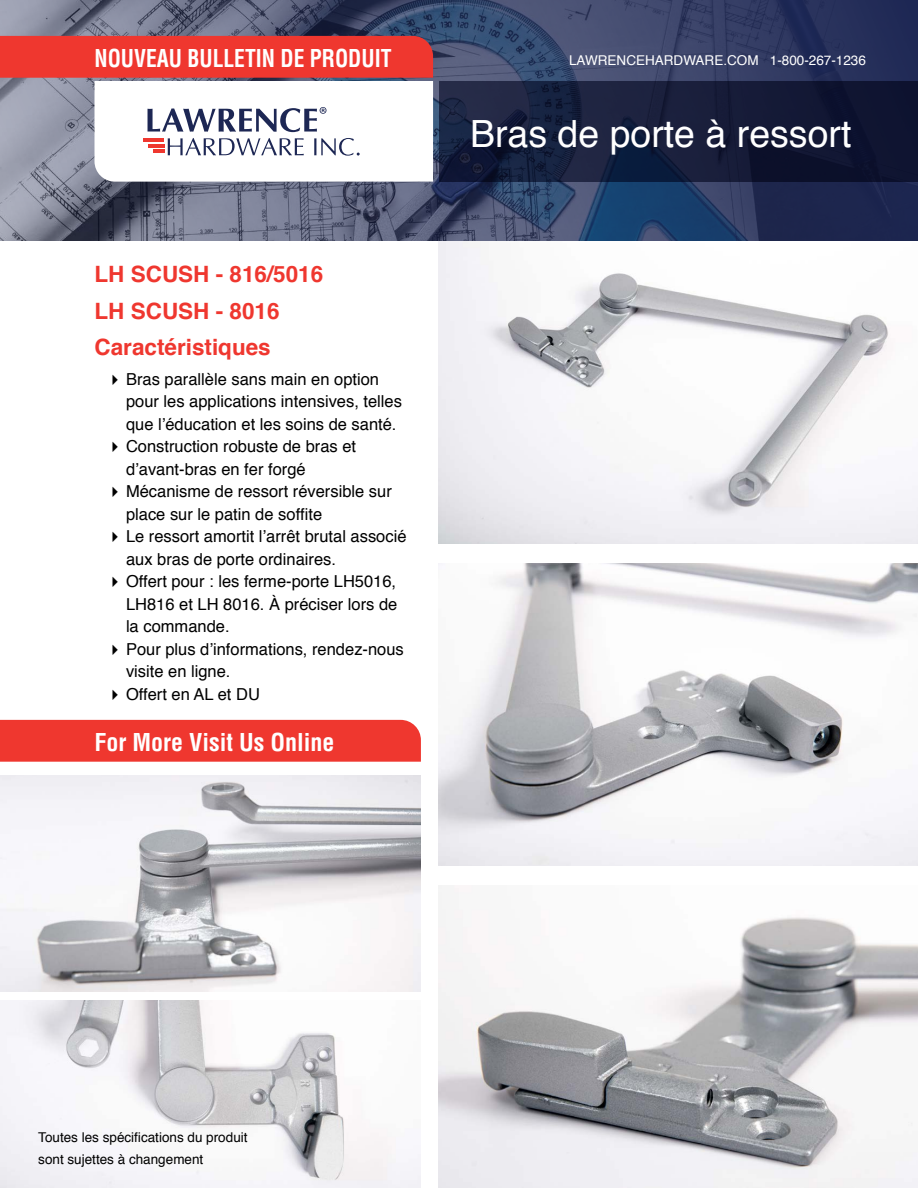
<style>
.page{position:relative;width:918px;height:1188px;background:#fff}
.page>*{position:absolute;margin:0;border:0;box-sizing:border-box;transform-origin:0 0}
.t1{font:37.5px "Helvetica";color:#fff}
.t2{font:700 condensed 24px "Helvetica";color:#fff;scale:.9 1}
.t3{font:700 condensed 24px "Helvetica";color:#fff}
.t4{font:700 22.5px/36.8px "Helvetica";color:#ef372f}
.t5{font:16.5px/22.5px "Helvetica";color:#000}
.t6{font:13.5px/22.5px "Helvetica";color:#000}
.t7{font:13.5px "Helvetica";color:#fff}
</style>
<div class="page">
<img style="left:439px;top:563px;width:479px;height:303px">
<img style="left:439px;top:241px;width:479px;height:302px">
<img style="left:439px;top:886px;width:479px;height:302px">
<img style="left:0;top:775px;width:421px;height:216px">
<img style="left:0;top:1000px;width:421px;height:188px">
<img style="left:0;top:0;width:918px;height:241px">
<svg style="left:439px;top:81px;width:479px;height:101px;fill:#141b38"></svg>
<svg style="left:0;top:36px;width:433px;height:146px"></svg>
<div style="left:0;top:720px;width:421px;height:42px;background:#ef372f"></div>
<h2 class="t2" style="left:94px;top:44px;width:332px">NOUVEAU BULLETIN DE PRODUIT</h2>
<p class="t7" style="left:569px;top:50px;width:298px">LAWRENCEHARDWARE.COM 1-800-267-1236</p>
<h3 class="t4" style="left:94px;top:256px;width:230px">LH SCUSH - 816/5016<br>LH SCUSH - 8016<br>Caractéristiques</h3>
<p class="t5" style="left:126px;top:368px;width:282px">Bras parallèle sans main en option pour les applications intensives, telles que l’éducation et les soins de santé.<br>Construction robuste de bras et d’avant-bras en fer forgé<br>Mécanisme de ressort réversible sur place sur le patin de soffite<br>Le ressort amortit l’arrêt brutal associé aux bras de porte ordinaires.<br>Offert pour : les ferme-porte LH5016,<br>LH816 et LH 8016. À préciser lors de la commande.<br>Pour plus d’informations, rendez-nous visite en ligne.<br>Offert en AL et DU</p>
<h2 class="t3" style="left:94px;top:728px;width:241px">For More Visit Us Online</h2>
<h1 class="t1" style="left:470px;top:105px;width:383px">Bras de porte à ressort</h1>
<p class="t6" style="left:38px;top:1126px;width:211px">Toutes les spécifications du produit sont sujettes à changement</p>
</div>
